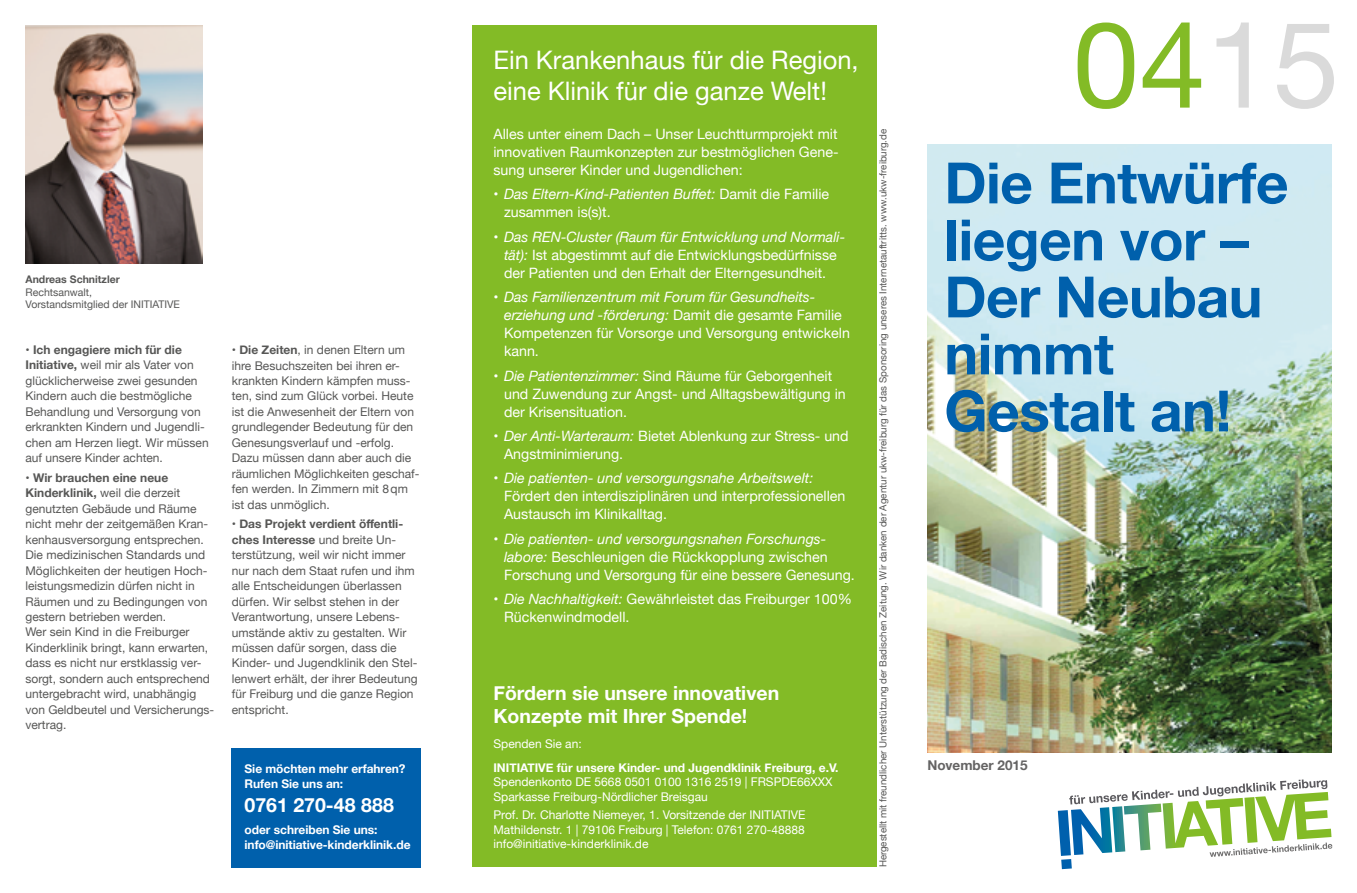
<style>
.page{position:relative;width:1357px;height:893px;background:#fff}
.page>*{position:absolute;margin:0;border:0;box-sizing:border-box;transform-origin:0 0}
.t1{font:120px "Helvetica Neue";color:#83bb26}
.t2{font:700 57px/57px "Helvetica Neue";letter-spacing:-.01em;color:#0060ac}
.t3{font:25.5px/30.6px "Helvetica Neue";color:#fff}
.t4{font:700 19.5px/23.4px "Helvetica Neue";color:#fff}
.t5{font:14.25px/18px "Helvetica Neue";color:#fff}
.t6{font:700 13.5px "Helvetica Neue";color:#646363}
.t7{font:12px/15.5px "Helvetica Neue";color:#575756}
.t8{font:12px/14.4px "Helvetica Neue";color:#fff}
.t9{font:700 12px/15px "Helvetica Neue";letter-spacing:-.005em;color:#fff}
.t10{font:10.5px/12.6px "Helvetica Neue";color:#575756}
.t11{font:700 10.5px "Helvetica Neue";color:#575756}
.t12{font:9.75px "Helvetica Neue";color:#575756}
.s1{font-weight:700}
.s2{font-style:italic}
.s3{color:#dadada}
</style>
<div class="page">
<svg style="left:1057px;top:779px;width:275px;height:90px"></svg>
<img style="left:927px;top:145px;width:404px;height:608px">
<div style="left:472px;top:26px;width:404px;height:841px;background:#83bb26"></div>
<img style="left:26px;top:26px;width:176px;height:238px">
<div style="left:232px;top:748px;width:189px;height:119px;background:#0060ac"></div>
<p class="t11" style="left:26px;top:271px;width:96px">Andreas Schnitzler</p>
<p class="t10" style="left:26px;top:286px;width:156px">Rechtsanwalt,<br>Vorstandsmitglied der INITIATIVE</p>
<p class="t7" style="left:26px;top:343px;width:185px">• <span class="s1">Ich engagiere mich für die<br>Initiative,</span> weil mir als Vater von glücklicherweise zwei gesunden<br>Kindern auch die bestmögliche<br>Behandlung und Versorgung von erkrankten Kindern und Jugendli&shy;chen am Herzen liegt. Wir müssen auf unsere Kinder achten.</p>
<p class="t7" style="left:26px;top:471px;width:190px">• <span class="s1">Wir brauchen eine neue<br>Kinderklinik,</span> weil die derzeit genutzten Gebäude und Räume nicht mehr der zeitgemäßen Kran&shy;kenhausversorgung entsprechen.<br>Die medizinischen Standards und<br>Möglichkeiten der heutigen Hoch&shy;leistungsmedizin dürfen nicht in<br>Räumen und zu Bedingungen von gestern betrieben werden.<br>Wer sein Kind in die Freiburger<br>Kinderklinik bringt, kann erwarten, dass es nicht nur erstklassig ver&shy;sorgt, sondern auch entsprechend untergebracht wird, unabhängig von Geldbeutel und Versicherungs&shy;vertrag.</p>
<p class="t7" style="left:232px;top:343px;width:189px">• <span class="s1">Die Zeiten</span>, in denen Eltern um ihre Besuchszeiten bei ihren er&shy;krankten Kindern kämpfen muss&shy;ten, sind zum Glück vorbei. Heute ist die Anwesenheit der Eltern von grundlegender Bedeutung für den<br>Genesungsverlauf und -erfolg.<br>Dazu müssen dann aber auch die räumlichen Möglichkeiten geschaf&shy;fen werden. In Zimmern mit 8qm ist das unmöglich.</p>
<p class="t7" style="left:232px;top:517px;width:187px">• <span class="s1">Das Projekt verdient öffentli&shy;ches Interesse</span> und breite Un&shy;terstützung, weil wir nicht immer nur nach dem Staat rufen und ihm alle Entscheidungen überlassen dürfen. Wir selbst stehen in der<br>Verantwortung, unsere Lebens&shy;umstände aktiv zu gestalten. Wir müssen dafür sorgen, dass die<br>Kinder- und Jugendklinik den Stel&shy;lenwert erhält, der ihrer Bedeutung für Freiburg und die ganze Region entspricht.</p>
<p class="t9" style="left:244px;top:761px;width:162px">Sie möchten mehr erfahren?<br>Rufen Sie uns an:</p>
<h3 class="t4" style="left:244px;top:794px;width:151px">0761 270-48 888</h3>
<p class="t9" style="left:244px;top:822px;width:167px">oder schreiben Sie uns: info@initiative-kinderklinik.de</p>
<h3 class="t3" style="left:493px;top:46px;width:367px">Ein Krankenhaus für die Region, eine Klinik für die ganze Welt!</h3>
<p class="t5" style="left:493px;top:126px;width:346px;text-align:justify">Alles unter einem Dach – Unser Leuchtturmprojekt mit innovativen Raumkonzepten zur bestmöglichen Gene&shy;sung unserer Kinder und Jugendlichen:</p>
<p class="t5" style="left:504px;top:186px;width:326px;text-indent:-11px">• <span class="s2">Das Eltern-Kind-Patienten Buffet:</span> Damit die Familie zusammen is(s)t.</p>
<p class="t5" style="left:493px;top:229px;width:353px;text-align:center">• <span class="s2">Das REN-Cluster (Raum für Entwicklung und Normali&shy;tät):</span> Ist abgestimmt auf die Entwicklungsbedürfnisse der Patienten und den Erhalt der Elterngesundheit.</p>
<p class="t5" style="left:504px;top:289px;width:347px;text-indent:-11px">• <span class="s2">Das Familienzentrum mit Forum für Gesundheits&shy;erziehung und -förderung:</span> Damit die gesamte Familie Kompetenzen für Vorsorge und Versorgung entwickeln kann.</p>
<p class="t5" style="left:504px;top:367px;width:343px;text-indent:-11px">• <span class="s2">Die Patientenzimmer:</span> Sind Räume für Geborgenheit und Zuwendung zur Angst- und Alltagsbewältigung in der Krisensituation.</p>
<p class="t5" style="left:504px;top:428px;width:346px;text-indent:-11px">• <span class="s2">Der Anti-Warteraum:</span> Bietet Ablenkung zur Stress- und<br>Angstminimierung.</p>
<p class="t5" style="left:504px;top:470px;width:343px;text-indent:-11px">• <span class="s2">Die patienten- und versorgungsnahe Arbeitswelt:<br></span>Fördert den interdisziplinären und interprofessionellen<br>Austausch im Klinikalltag.</p>
<p class="t5" style="left:504px;top:530px;width:352px;text-indent:-11px">• <span class="s2">Die patienten- und versorgungsnahen Forschungs&shy;labore:</span> Beschleunigen die Rückkopplung zwischen<br>Forschung und Versorgung für eine bessere Genesung.</p>
<p class="t5" style="left:504px;top:591px;width:349px;text-indent:-11px">• <span class="s2">Die Nachhaltigkeit:</span> Gewährleistet das Freiburger 100%<br>Rückenwindmodell.</p>
<h3 class="t4" style="left:493px;top:682px;width:287px">Fördern sie unsere innovativen<br>Konzepte mit Ihrer Spende!</h3>
<p class="t8" style="left:493px;top:737px;width:90px">Spenden Sie an:</p>
<p class="t9" style="left:493px;top:760px;width:346px">INITIATIVE für unsere Kinder- und Jugendklinik Freiburg, e.V.</p>
<p class="t8" style="left:493px;top:775px;width:341px">Spendenkonto DE 5668 0501 0100 1316 2519 | FRSPDE66XXX<br>Sparkasse Freiburg-Nördlicher Breisgau</p>
<p class="t8" style="left:493px;top:808px;width:314px;text-align:justify">Prof. Dr. Charlotte Niemeyer, 1. Vorsitzende der INITIATIVE Mathildenstr. 1 | 79106 Freiburg | Telefon: 0761 270-48888 info@initiative-kinderklinik.de</p>
<p class="t12" style="left:876px;top:867px;width:740px;rotate:-90deg">Hergestellt mit freundlicher Unterstützung der Badischen Zeitung. Wir danken der Agentur ukw-freiburg für das Sponsoring unseres Internetauftritts. www.ukw-freiburg.de</p>
<h1 class="t1" style="left:1072px;top:-22px;width:268px">04<span class="s3">15</span></h1>
<h2 class="t2" style="left:944px;top:156px;width:346px">Die Entwürfe liegen vor –<br>Der Neubau nimmt<br>Gestalt an !</h2>
<p class="t6" style="left:927px;top:754px;width:102px">November 2015</p>
</div>
